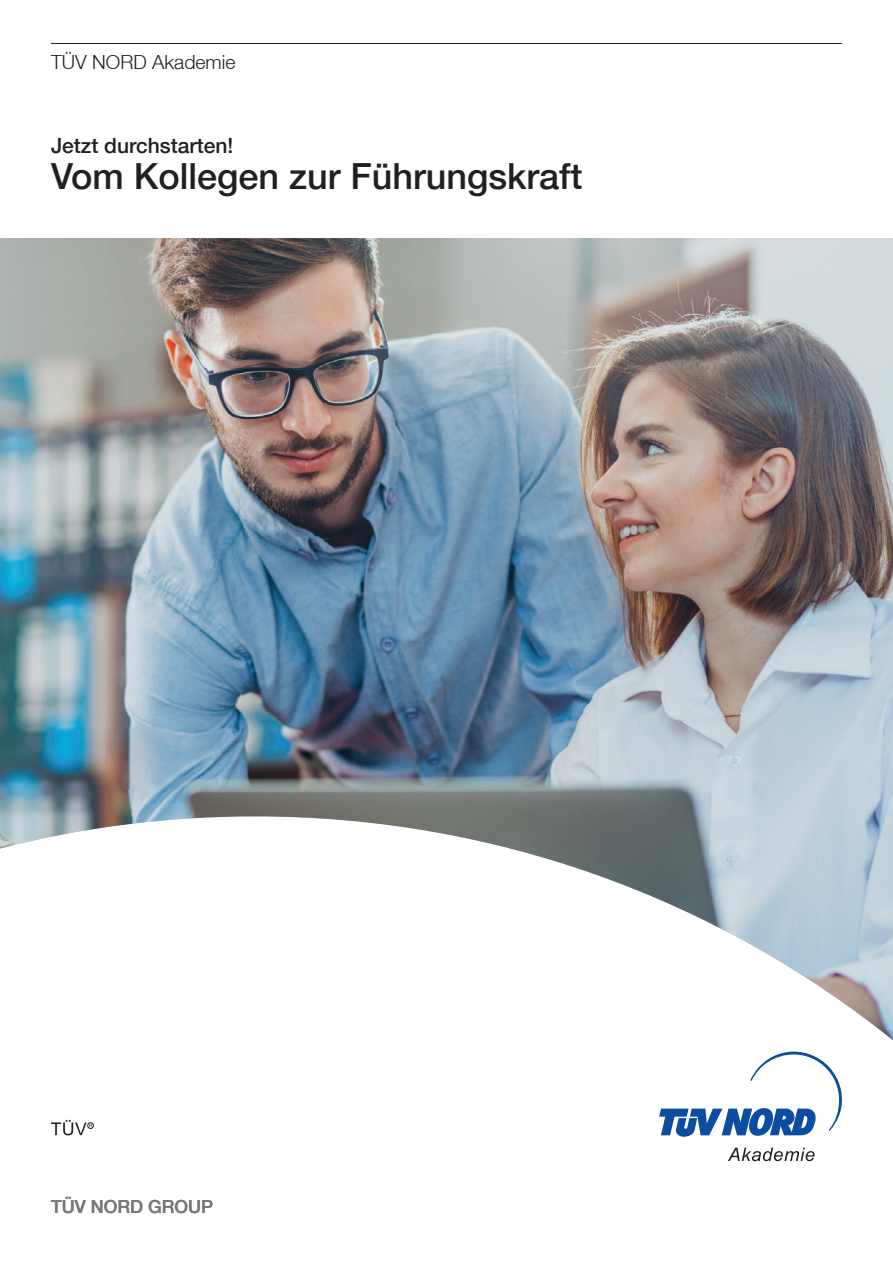
<style>
.page{position:relative;width:893px;height:1263px;background:#fff}
.page>*{position:absolute;margin:0;border:0;box-sizing:border-box;transform-origin:0 0}
.t1{font:500 36px "Helvetica Neue LT";color:#231f20}
.t2{font:500 21px "Helvetica Neue LT";color:#231f20}
.t3{font:300 19.5px "Helvetica Neue LT";color:#231f20}
.t4{font:500 18px "Helvetica Neue LT";color:#76787b}
</style>
<div class="page">
<svg style="left:728px;top:1147px;width:87px;height:14px"></svg>
<svg style="left:659px;top:1051px;width:183px;height:86px"></svg>
<div style="left:87px;top:1122px;width:7px;height:7px;border:1px solid #231f20;border-radius:50%"></div>
<svg style="left:51px;top:1120px;width:41px;height:15px"></svg>
<hr style="left:51px;top:43px;width:791px;height:1px;background:#231f20">
<img style="left:0;top:238px;width:893px;height:802px">
<p class="t3" style="left:51px;top:50px;width:186px">TÜV NORD Akademie</p>
<p class="t2" style="left:51px;top:133px;width:184px">Jetzt durchstarten!</p>
<p class="t1" style="left:51px;top:155px;width:533px">Vom Kollegen zur Führungskraft</p>
<p class="t4" style="left:51px;top:1196px;width:164px">TÜV NORD GROUP</p>
</div>
